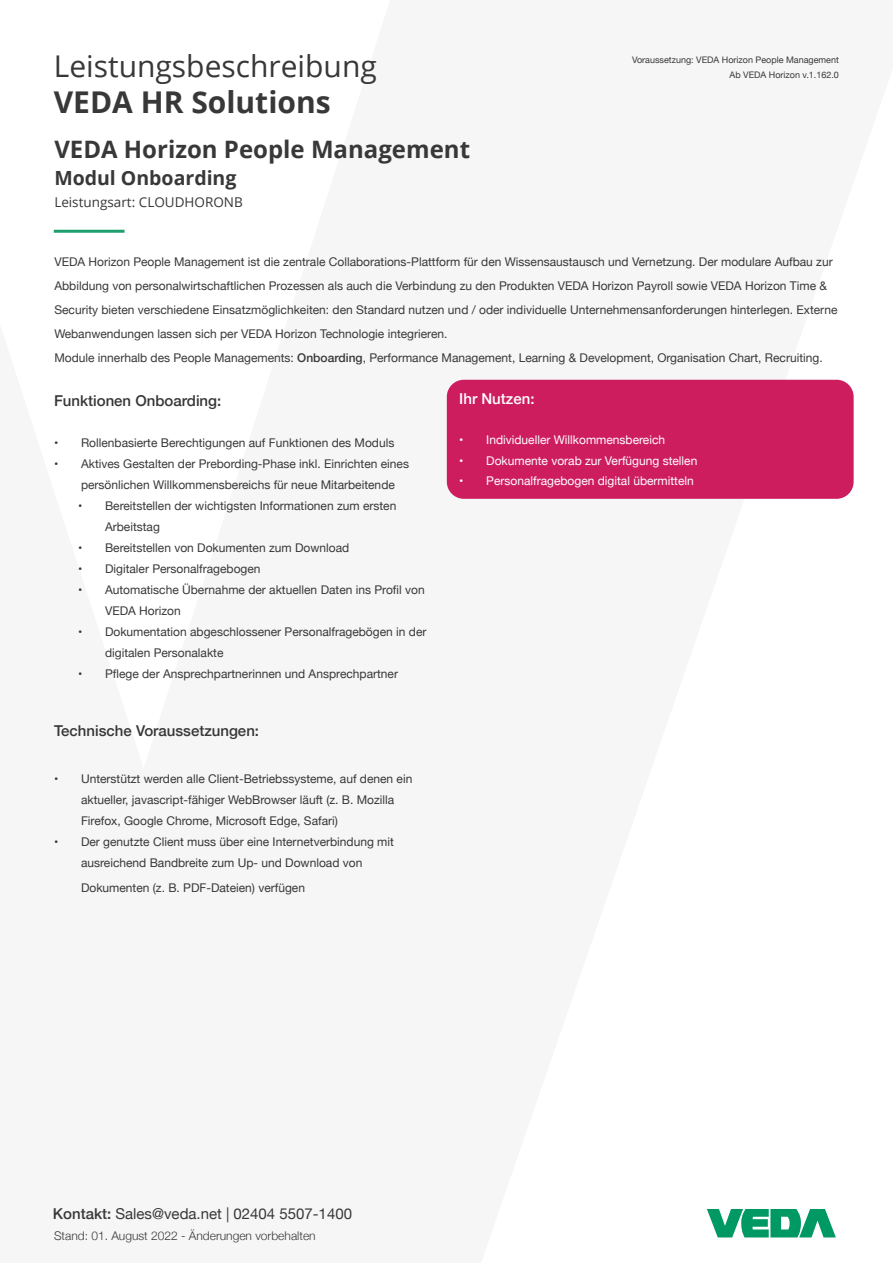
<style>
.page{position:relative;width:893px;height:1263px;background:#fff}
.page>*{position:absolute;margin:0;border:0;box-sizing:border-box;transform-origin:0 0}
.t1{font:30px "Open Sans";color:#383838}
.t2{font:700 30px "Open Sans";color:#383838}
.t3{font:700 24px "Open Sans";color:#383838}
.t4{font:700 19.5px "Open Sans";color:#383838}
.t5{font:500 15px "Helvetica Neue";color:#373737}
.t6{font:15px "Helvetica Neue";color:#383838}
.t7{font:500 15px "Helvetica Neue";color:#fff}
.t8{font:13.5px "Open Sans";color:#383838}
.t9{font:12px/21px "Helvetica Neue";color:#383838}
.t10{font:12px/21px "Helvetica Neue";color:#373737}
.t11{font:12px "Helvetica Neue";color:#fff}
.t12{font:300 12px "Helvetica Neue";color:#383838}
.t13{font:9px "Helvetica Neue";color:#383838}
.s1{font-weight:500}
</style>
<div class="page">
<div style="left:447px;top:380px;width:407px;height:119px;background:#cd1d5f;border-radius:17px"></div>
<svg style="left:707px;top:1209px;width:129px;height:28px"></svg>
<hr style="left:54px;top:230px;width:71px;height:3px;background:#1d9f6e">
<p class="t1" style="left:54px;top:46px;width:325px">Leistungsbeschreibung</p>
<p class="t2" style="left:54px;top:81px;width:278px">VEDA HR Solutions</p>
<p class="t3" style="left:54px;top:132px;width:417px">VEDA Horizon People Management</p>
<p class="t4" style="left:54px;top:164px;width:184px">Modul Onboarding</p>
<p class="t8" style="left:54px;top:193px;width:190px">Leistungsart: CLOUDHORONB</p>
<p class="t13" style="left:632px;top:53px;width:208px">Voraussetzung: VEDA Horizon People Management</p>
<p class="t13" style="left:730px;top:68px;width:111px">Ab VEDA Horizon v.1.162.0</p>
<p class="t9" style="left:54px;top:250px;width:785px;line-height:24px">VEDA Horizon People Management ist die zentrale Collaborations-Plattform für den Wissensaustausch und Vernetzung. Der modulare Aufbau zur Abbildung von personalwirtschaftlichen Prozessen als auch die Verbindung zu den Produkten VEDA Horizon Payroll sowie VEDA Horizon Time &amp; Security bieten verschiedene Einsatzmöglichkeiten: den Standard nutzen und / oder individuelle Unternehmensanforderungen hinterlegen. Externe Webanwendungen lassen sich per VEDA Horizon Technologie integrieren.</p>
<p class="t9" style="left:54px;top:347px;width:770px">Module innerhalb des People Managements: <span class="s1">Onboarding</span>, Performance Management, Learning &amp; Development, Organisation Chart, Recruiting.</p>
<p class="t5" style="left:54px;top:389px;width:169px">Funktionen Onboarding:</p>
<p class="t9" style="left:54px;top:433px;width:342px">• Rollenbasierte Berechtigungen auf Funktionen des Moduls</p>
<p class="t9" style="left:81px;top:454px;width:330px;text-indent:-27px">• Aktives Gestalten der Prebording-Phase inkl. Einrichten eines persönlichen Willkommensbereichs für neue Mitarbeitende</p>
<p class="t9" style="left:105px;top:496px;width:293px;text-indent:-27px">• Bereitstellen der wichtigsten Informationen zum ersten<br>Arbeitstag</p>
<p class="t9" style="left:78px;top:538px;width:273px">• Bereitstellen von Dokumenten zum Download</p>
<p class="t9" style="left:78px;top:559px;width:184px">• Digitaler Personalfragebogen</p>
<p class="t9" style="left:105px;top:580px;width:321px;text-indent:-27px">• Automatische Übernahme der aktuellen Daten ins Profil von<br>VEDA Horizon</p>
<p class="t9" style="left:105px;top:622px;width:323px;text-indent:-27px">• Dokumentation abgeschlossener Personalfragebögen in der digitalen Personalakte</p>
<p class="t9" style="left:78px;top:664px;width:321px">• Pflege der Ansprechpartnerinnen und Ansprechpartner</p>
<p class="t5" style="left:54px;top:719px;width:207px">Technische Voraussetzungen:</p>
<p class="t10" style="left:81px;top:769px;width:333px;text-indent:-27px">• Unterstützt werden alle Client-Betriebssysteme, auf denen ein aktueller, javascript-fähiger WebBrowser läuft (z. B. Mozilla<br>Firefox, Google Chrome, Microsoft Edge, Safari)</p>
<p class="t10" style="left:54px;top:832px;width:341px;text-align:center">• Der genutzte Client muss über eine Internetverbindung mit ausreichend Bandbreite zum Up- und Download von</p>
<p class="t10" style="left:81px;top:878px;width:226px">Dokumenten (z. B. PDF-Dateien) verfügen</p>
<p class="t7" style="left:459px;top:386px;width:77px">Ihr Nutzen:</p>
<p class="t11" style="left:459px;top:431px;width:207px">• Individueller Willkommensbereich</p>
<p class="t11" style="left:459px;top:452px;width:240px">• Dokumente vorab zur Verfügung stellen</p>
<p class="t11" style="left:459px;top:472px;width:236px">• Personalfragebogen digital übermitteln</p>
<p class="t6" style="left:53px;top:1202px;width:301px"><span class="s1">Kontakt:</span> Sales@veda.net | 02404 5507-1400</p>
<p class="t12" style="left:54px;top:1225px;width:263px">Stand: 01. August 2022 - Änderungen vorbehalten</p>
</div>
